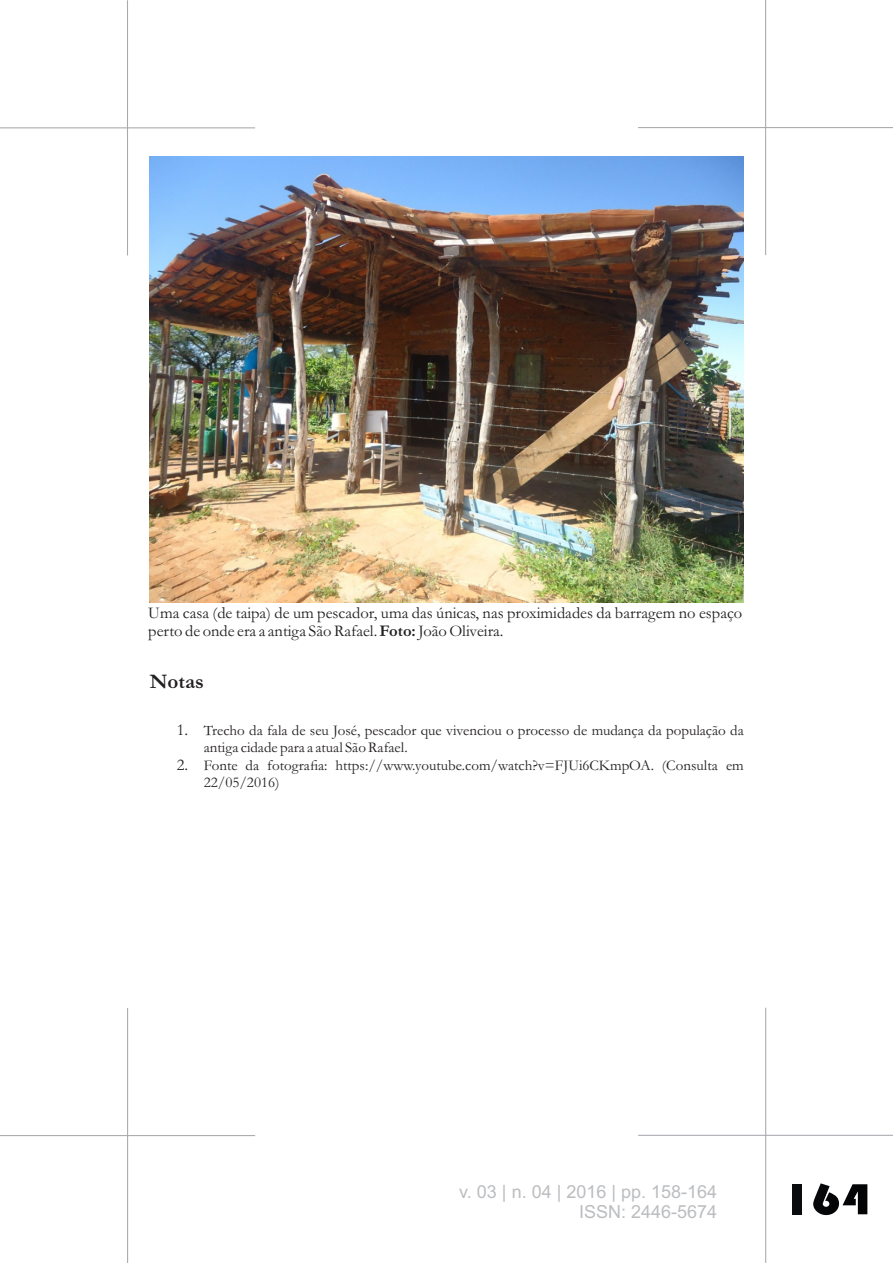
<style>
.page{position:relative;width:893px;height:1263px;background:#fff}
.page>*{position:absolute;margin:0;border:0;box-sizing:border-box;transform-origin:0 0}
.t1{font:45px "Bauhaus 93";color:#030405;scale:1.13 1}
.t2{font:700 21px "Garamond";color:#231f20}
.t3{font:18px/20.1px "Arial";color:#bbbdc0;text-align:right}
.t4{font:16.5px/18.6px "Garamond";color:#231f20}
.t5{font:15px/17.2px "Garamond";color:#231f20}
.s1{font-weight:700}
.s2{font-size:16.5px}
</style>
<div class="page">
<hr style="left:127px;top:0;width:1px;height:255px;background:#a7a9ac">
<hr style="left:0;top:127px;width:255px;height:1px;background:#a7a9ac">
<hr style="left:127px;top:1008px;width:1px;height:255px;background:#a7a9ac">
<hr style="left:0;top:1135px;width:255px;height:1px;background:#a7a9ac">
<hr style="left:765px;top:0;width:1px;height:255px;background:#a7a9ac">
<hr style="left:638px;top:127px;width:255px;height:1px;background:#a7a9ac">
<hr style="left:765px;top:1008px;width:1px;height:255px;background:#a7a9ac">
<hr style="left:638px;top:1135px;width:255px;height:1px;background:#a7a9ac">
<img style="left:150px;top:157px;width:594px;height:445px">
<p class="t4" style="left:148px;top:605px;width:596px">Uma casa (de taipa) de um pescador, uma das únicas, nas proximidades da barragem no espaço perto de onde era a antiga São Rafael.<span class="s1">Foto:</span>João Oliveira.</p>
<h2 class="t2" style="left:150px;top:674px;width:56px">Notas</h2>
<p class="t5" style="left:204px;top:723px;width:541px;text-indent:-27px"><span class="s2">1.</span> Trecho da fala de seu José, pescador que vivenciou o processo de mudança da população da antiga cidade para a atual São Rafael.</p>
<p class="t5" style="left:204px;top:758px;width:541px;text-indent:-27px"><span class="s2">2.</span> Fonte da fotografia: https://www.youtube.com/watch?v=FJUi6CKmpOA. (Consulta em<br>22/05/2016)</p>
<p class="t3" style="left:459px;top:1183px;width:259px">v. 03 | n. 04 | 2016 | pp. 158-164<br>ISSN: 2446-5674</p>
<h1 class="t1" style="left:783px;top:1174px;width:78px">164</h1>
</div>
